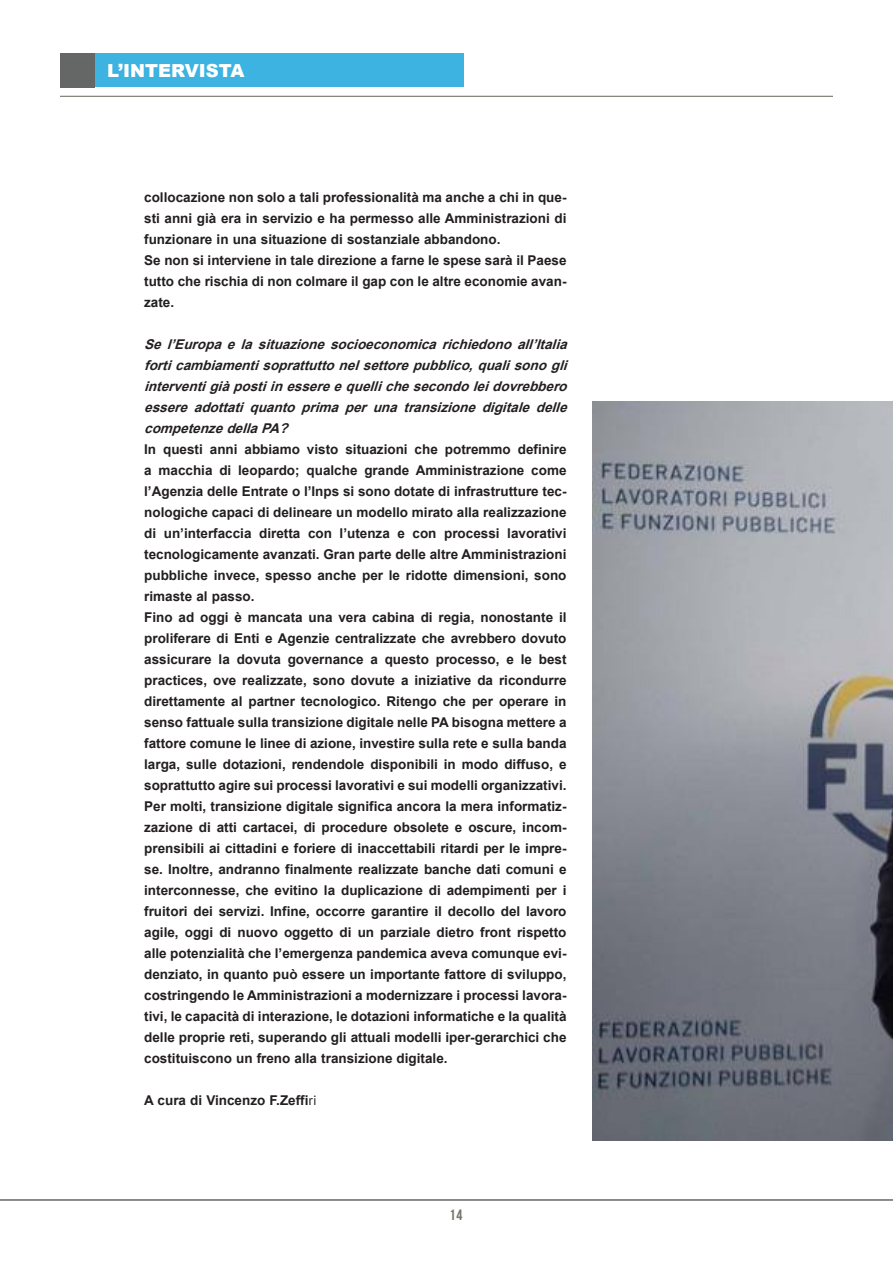
<style>
.page{position:relative;width:893px;height:1263px;background:#fff}
.page>*{position:absolute;margin:0;border:0;box-sizing:border-box;transform-origin:0 0}
.Section_heading_head{font:900 18px "Arial";color:#fff}
.TOC_headings{font:15px "Bebas Neue";color:#73776c}
.Body_paragraph{font:700 13.5px/21px "Arial";color:#231f20;text-align:justify}
.Body_paragraph-2{font:italic 700 13.5px/21px "Arial";color:#231f20;text-align:justify}
.s1{font-family:"PT Sans";font-weight:400}
</style>
<div class="page">
<div style="left:60px;top:53px;width:34px;height:35px;background:#656666"></div>
<div style="left:94px;top:53px;width:369px;height:34px;background:#3cb3e0"></div>
<hr style="left:60px;top:96px;width:773px;height:1px;background:#73776c">
<hr style="left:0;top:1199px;width:893px;height:2px;background:#8a8b8b">
<img style="left:592px;top:402px;width:301px;height:738px">
<p class="Section_heading_head" style="left:107px;top:57px;width:139px">L’INTERVISTA</p>
<p class="Body_paragraph" style="left:144px;top:187px;width:424px">collocazione non solo a tali professionalità ma anche a chi in que&shy;sti anni già era in servizio e ha permesso alle Amministrazioni di funzionare in una situazione di sostanziale abbandono.</p>
<p class="Body_paragraph" style="left:144px;top:250px;width:424px">Se non si interviene in tale direzione a farne le spese sarà il Paese tutto che rischia di non colmare il gap con le altre economie avan&shy;zate.</p>
<p class="Body_paragraph-2" style="left:144px;top:334px;width:430px">Sel’Europaelasituazionesocioeconomicarichiedonoall’Italia forticambiamentisoprattuttonelsettorepubblico,qualisonogli interventigiàpostiinessereequellichesecondoleidovrebbero essere adottati quanto prima per una transizione digitale delle competenzedellaPA?</p>
<p class="Body_paragraph" style="left:144px;top:439px;width:424px">In questi anni abbiamo visto situazioni che potremmo definire a macchia di leopardo; qualche grande Amministrazione come l’Agenzia delle Entrate o l’Inps si sono dotate di infrastrutture tec&shy;nologiche capaci di delineare un modello mirato alla realizzazione di un’interfaccia diretta con l’utenza e con processi lavorativi tecnologicamente avanzati. Gran parte delle altre Amministrazioni pubbliche invece, spesso anche per le ridotte dimensioni, sono rimaste al passo.</p>
<p class="Body_paragraph" style="left:144px;top:607px;width:424px">Fino ad oggi è mancata una vera cabina di regia, nonostante il proliferare di Enti e Agenzie centralizzate che avrebbero dovuto assicurare la dovuta governance a questo processo, e le best practices, ove realizzate, sono dovute a iniziative da ricondurre direttamente al partner tecnologico. Ritengo che per operare in senso fattuale sulla transizione digitale nelle PA bisogna mettere a fattore comune le linee di azione, investire sulla rete e sulla banda larga, sulle dotazioni, rendendole disponibili in modo diffuso, e soprattutto agire sui processi lavorativi e sui modelli organizzativi.</p>
<p class="Body_paragraph" style="left:144px;top:796px;width:424px">Per molti, transizione digitale significa ancora la mera informatiz&shy;zazione di atti cartacei, di procedure obsolete e oscure, incom&shy;prensibili ai cittadini e foriere di inaccettabili ritardi per le impre&shy;se. Inoltre, andranno finalmente realizzate banche dati comuni e interconnesse, che evitino la duplicazione di adempimenti per i fruitori dei servizi. Infine, occorre garantire il decollo del lavoro agile, oggi di nuovo oggetto di un parziale dietro front rispetto alle potenzialità che l’emergenza pandemica aveva comunque evi&shy;denziato, in quanto può essere un importante fattore di sviluppo, costringendo le Amministrazioni a modernizzare i processi lavora&shy;tivi, le capacità di interazione, le dotazioni informatiche e la qualità delle proprie reti, superando gli attuali modelli iper-gerarchici che costituiscono un freno alla transizione digitale.</p>
<p class="Body_paragraph" style="left:144px;top:1090px;width:174px">A cura di Vincenzo F.Zeffi<span class="s1">ri</span></p>
<p class="TOC_headings" style="left:449px;top:1207px;width:14px">14</p>
</div>
